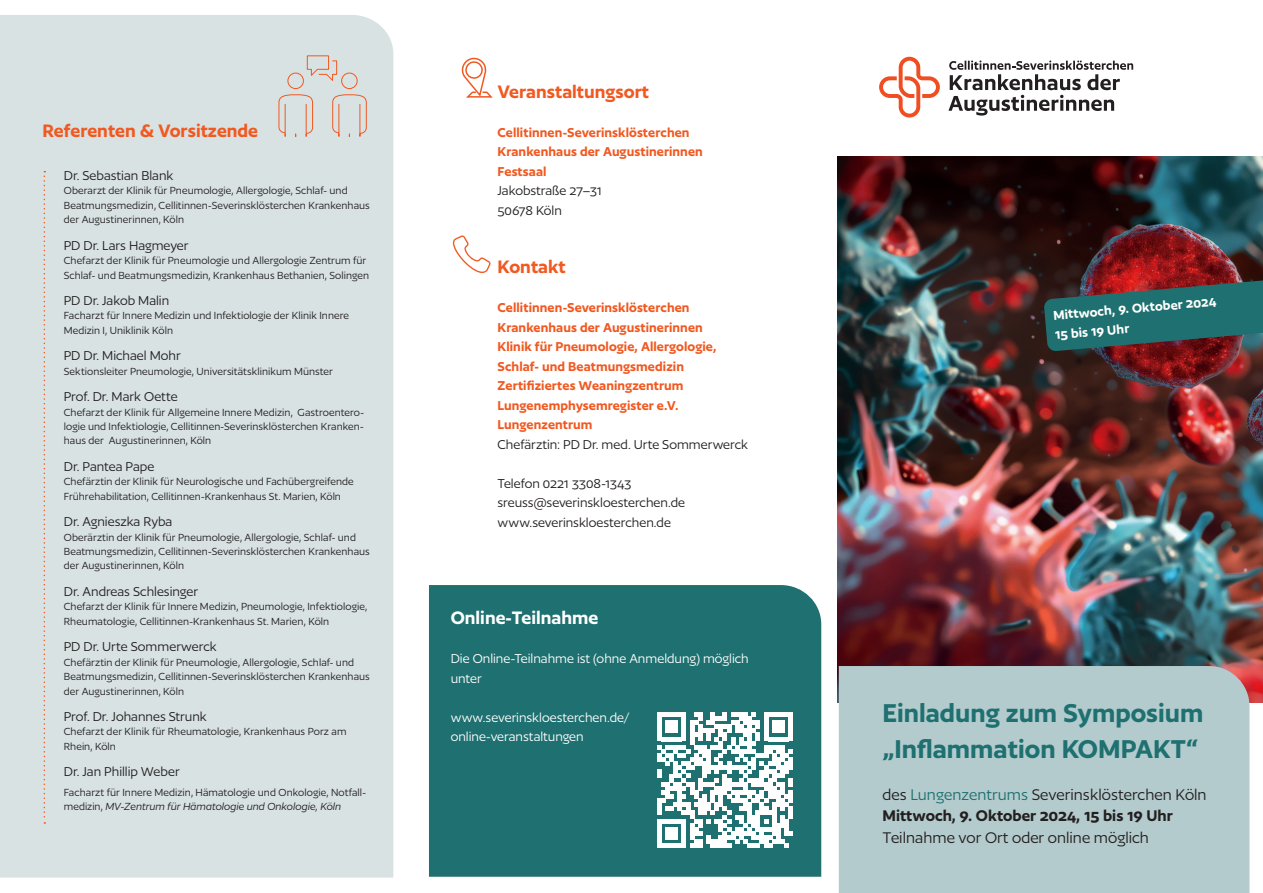
<style>
.page{position:relative;width:1263px;height:893px;background:#fff}
.page>*{position:absolute;margin:0;border:0;box-sizing:border-box;transform-origin:0 0}
.t1{font:600 30px/36px "Author";color:#1f7070}
.t2{font:600 21px "Author";color:#f15921}
.t3{font:600 21px "Author";color:#fff}
.t4{font:600 18px/21.6px "Author";color:#231f20}
.t5{font:18px "Author";color:#231f20}
.t6{font:15px/19.5px "Author";letter-spacing:-.005em;color:#231f20}
.t7{font:600 15px/19.5px "Author";letter-spacing:.005em;color:#f15921}
.t8{font:15px/19.5px "Author";letter-spacing:-.005em;color:#fff}
.t9{font:600 15px/19.5px "Author";color:#fff}
.t10{font:12px/14.4px "Author";letter-spacing:.005em;color:#231f20}
.s1{font-style:italic}
.s2{font-weight:400}
.s3{font-weight:400;color:#1f7070}
</style>
<div class="page">
<img style="left:838px;top:156px;width:425px;height:546px">
<svg style="left:461px;top:57px;width:32px;height:41px"></svg>
<svg style="left:879px;top:57px;width:61px;height:61px"></svg>
<svg style="left:948px;top:61px;width:185px;height:55px"></svg>
<div style="left:839px;top:666px;width:410px;height:227px;background:#b4cbcd"></div>
<svg style="left:453px;top:235px;width:38px;height:38px"></svg>
<div style="left:0;top:15px;width:393px;height:863px;background:#d8e2e3"></div>
<div style="left:429px;top:585px;width:392px;height:292px;background:#1f7070"></div>
<svg style="left:657px;top:712px;width:136px;height:136px"></svg>
<svg style="left:278px;top:55px;width:89px;height:82px;background:#d9d6d3"></svg>
<svg style="left:44px;top:171px;width:1px;height:653px"></svg>
<svg style="left:1044px;top:277px;width:219px;height:74px;background:#375859"></svg>
<h2 class="t2" style="left:43px;top:119px;width:217px">Referenten &amp; Vorsitzende</h2>
<p class="t6" style="left:64px;top:166px;width:111px">Dr. Sebastian Blank</p>
<p class="t10" style="left:64px;top:184px;width:308px">Oberarzt der Klinik für Pneumologie, Allergologie, Schlaf- und<br>Beatmungsmedizin, Cellitinnen-Severinsklösterchen Krankenhaus der Augustinerinnen, Köln</p>
<p class="t6" style="left:64px;top:235px;width:126px">PD Dr. Lars Hagmeyer</p>
<p class="t10" style="left:64px;top:253px;width:307px">Chefarzt der Klinik für Pneumologie und Allergologie Zentrum für<br>Schlaf- und Beatmungsmedizin, Krankenhaus Bethanien, Solingen</p>
<p class="t6" style="left:64px;top:291px;width:107px">PD Dr. Jakob Malin</p>
<p class="t10" style="left:64px;top:309px;width:287px">Facharzt für Innere Medizin und Infektiologie der Klinik Innere<br>Medizin I, Uniklinik Köln</p>
<p class="t6" style="left:64px;top:346px;width:119px">PD Dr. Michael Mohr</p>
<p class="t10" style="left:64px;top:364px;width:271px">Sektionsleiter Pneumologie, Universitätsklinikum Münster</p>
<p class="t6" style="left:64px;top:387px;width:115px">Prof. Dr. Mark Oette</p>
<p class="t10" style="left:64px;top:405px;width:302px;text-align:justify">Chefarzt der Klinik für Allgemeine Innere Medizin, Gastroentero&shy;logie und Infektiologie, Cellitinnen-Severinsklösterchen Kranken&shy;haus der Augustinerinnen, Köln</p>
<p class="t6" style="left:64px;top:457px;width:92px">Dr. Pantea Pape</p>
<p class="t10" style="left:64px;top:474px;width:291px">Chefärztin der Klinik für Neurologische und Fachübergreifende<br>Frührehabilitation, Cellitinnen-Krankenhaus St. Marien, Köln</p>
<p class="t6" style="left:64px;top:512px;width:110px">Dr. Agnieszka Ryba</p>
<p class="t10" style="left:64px;top:530px;width:308px">Oberärztin der Klinik für Pneumologie, Allergologie, Schlaf- und<br>Beatmungsmedizin, Cellitinnen-Severinsklösterchen Krankenhaus der Augustinerinnen, Köln</p>
<p class="t6" style="left:64px;top:582px;width:136px">Dr. Andreas Schlesinger</p>
<p class="t10" style="left:64px;top:599px;width:305px">Chefarzt der Klinik für Innere Medizin, Pneumologie, Infektiologie,<br>Rheumatologie, Cellitinnen-Krankenhaus St. Marien, Köln</p>
<p class="t6" style="left:64px;top:637px;width:154px">PD Dr. Urte Sommerwerck</p>
<p class="t10" style="left:64px;top:655px;width:308px">Chefärztin der Klinik für Pneumologie, Allergologie, Schlaf- und<br>Beatmungsmedizin, Cellitinnen-Severinsklösterchen Krankenhaus der Augustinerinnen, Köln</p>
<p class="t6" style="left:64px;top:707px;width:145px">Prof. Dr. Johannes Strunk</p>
<p class="t10" style="left:64px;top:724px;width:284px">Chefarzt der Klinik für Rheumatologie, Krankenhaus Porz am<br>Rhein, Köln</p>
<p class="t6" style="left:64px;top:762px;width:118px">Dr. Jan Phillip Weber</p>
<p class="t10" style="left:64px;top:785px;width:303px">Facharzt für Innere Medizin, Hämatologie und Onkologie, Notfall&shy;medizin, <span class="s1">MV-Zentrum für Hämatologie und Onkologie, Köln</span></p>
<h2 class="t2" style="left:497px;top:80px;width:153px">Veranstaltungsort</h2>
<p class="t7" style="left:497px;top:122px;width:207px">Cellitinnen-Severinsklösterchen<br>Krankenhaus der Augustinerinnen<br>Festsaal</p>
<p class="t6" style="left:497px;top:181px;width:106px">Jakobstraße 27–31<br>50678 Köln</p>
<h2 class="t2" style="left:497px;top:256px;width:70px">Kontakt</h2>
<p class="t7" style="left:497px;top:298px;width:221px">Cellitinnen-Severinsklösterchen<br>Krankenhaus der Augustinerinnen<br>Klinik für Pneumologie, Allergologie,<br>Schlaf- und Beatmungsmedizin<br>Zertifiziertes Weaningzentrum<br>Lungenemphysemregister e.V.<br>Lungenzentrum</p>
<p class="t6" style="left:497px;top:434px;width:252px">Chefärztin: PD Dr. med. Urte Sommerwerck</p>
<p class="t6" style="left:497px;top:473px;width:189px">Telefon 0221 3308-1343 sreuss@severinskloesterchen.de www.severinskloesterchen.de</p>
<h2 class="t3" style="left:451px;top:607px;width:149px">Online-Teilnahme</h2>
<p class="t8" style="left:451px;top:649px;width:300px">Die Online-Teilnahme ist (ohne Anmeldung) möglich unter</p>
<p class="t8" style="left:451px;top:707px;width:180px">www.severinskloesterchen.de/ online-veranstaltungen</p>
<p class="t9" style="left:1052px;top:305px;width:165px;rotate:-5deg">Mittwoch, 9. Oktober 2024<br>15 bis 19 Uhr</p>
<h1 class="t1" style="left:882px;top:694px;width:322px">Einladung zum Symposium „Inflammation KOMPAKT“</h1>
<h3 class="t4" style="left:882px;top:783px;width:326px"><span class="s2">des</span> <span class="s3">Lungenzentrums</span> <span class="s2">Severinsklösterchen Köln<br></span>Mittwoch, 9. Oktober 2024, 15 bis 19 Uhr</h3>
<h3 class="t5" style="left:882px;top:828px;width:268px">Teilnahme vor Ort oder online möglich</h3>
</div>
